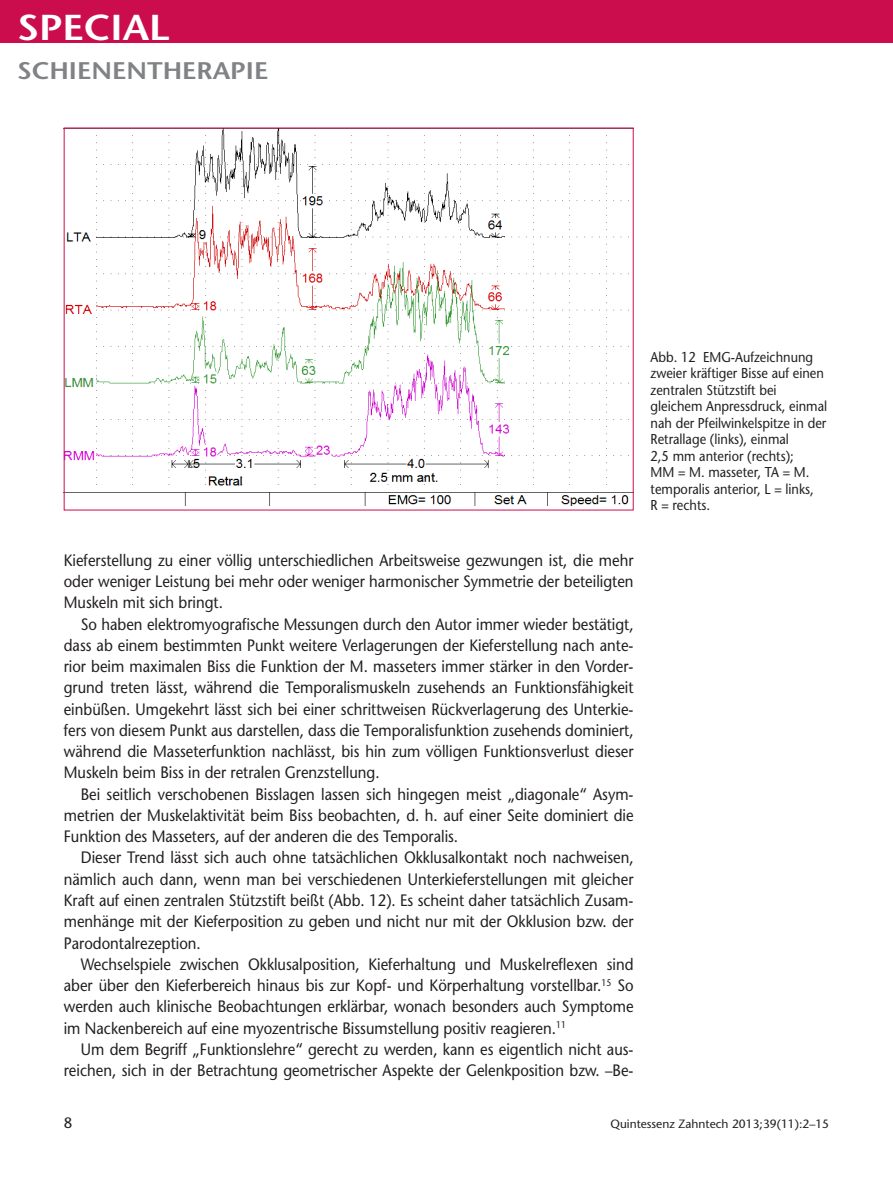
<style>
.page{position:relative;width:893px;height:1191px;background:#fff}
.page>*{position:absolute;margin:0;border:0;box-sizing:border-box;transform-origin:0 0}
.t1{font:600 36px "Stone Sans Std";color:#fff;scale:1.1 1}
.t2{font:600 24px "Stone Sans Std";color:#808285;scale:1.1 1}
.t3{font:500 16.5px/21.3px "Stone Sans Std";color:#231f20;text-align:justify;scale:.9 1}
.t4{font:500 15px "Stone Sans Std";color:#231f20}
.t5{font:500 14.25px/16.5px "Stone Sans Std";color:#231f20;scale:.9 1}
.t6{font:500 12px "Stone Sans Std";color:#231f20}
</style>
<div class="page">
<div style="left:0;top:0;width:893px;height:43px;background:#cc0d4d"></div>
<img style="left:66px;top:130px;width:566px;height:375px">
<h1 class="t1" style="left:17px;top:6px;width:140px">SPECIAL</h1>
<h2 class="t2" style="left:17px;top:56px;width:230px">SCHIENENTHERAPIE</h2>
<p class="t5" style="left:651px;top:349px;width:198px">Abb. 12 EMG-Aufzeichnung zweier kräftiger Bisse auf einen zentralen Stützstift bei gleichem Anpressdruck, einmal nah der Pfeilwinkelspitze in der<br>Retrallage (links), einmal<br>2,5 mm anterior (rechts);<br>MM = M. masseter, TA = M. temporalis anterior, L = links,<br>R = rechts.</p>
<p class="t3" style="left:64px;top:549px;width:635px">Kieferstellung zu einer völlig unterschiedlichen Arbeitsweise gezwungen ist, die mehr oder weniger Leistung bei mehr oder weniger harmonischer Symmetrie der beteiligten Muskeln mit sich bringt.</p>
<p class="t3" style="left:64px;top:613px;width:635px;text-indent:17px">So haben elektromyografische Messungen durch den Autor immer wieder bestätigt, dass ab einem bestimmten Punkt weitere Verlagerungen der Kieferstellung nach ante&shy;rior beim maximalen Biss die Funktion der M. masseters immer stärker in den Vorder&shy;grund treten lässt, während die Temporalismuskeln zusehends an Funktionsfähigkeit einbüßen. Umgekehrt lässt sich bei einer schrittweisen Rückverlagerung des Unterkie&shy;fers von diesem Punkt aus darstellen, dass die Temporalisfunktion zusehends dominiert, während die Masseterfunktion nachlässt, bis hin zum völligen Funktionsverlust dieser Muskeln beim Biss in der retralen Grenzstellung.</p>
<p class="t3" style="left:64px;top:783px;width:635px;text-indent:17px">Bei seitlich verschobenen Bisslagen lassen sich hingegen meist „diagonale“ Asym&shy;metrien der Muskelaktivität beim Biss beobachten, d. h. auf einer Seite dominiert die Funktion des Masseters, auf der anderen die des Temporalis.</p>
<p class="t3" style="left:64px;top:847px;width:635px;text-indent:17px">Dieser Trend lässt sich auch ohne tatsächlichen Okklusalkontakt noch nachweisen, nämlich auch dann, wenn man bei verschiedenen Unterkieferstellungen mit gleicher Kraft auf einen zentralen Stützstift beißt (Abb. 12). Es scheint daher tatsächlich Zusam&shy;menhänge mit der Kieferposition zu geben und nicht nur mit der Okklusion bzw. der Parodontalrezeption.</p>
<p class="t3" style="left:64px;top:953px;width:635px;text-indent:17px">Wechselspiele zwischen Okklusalposition, Kieferhaltung und Muskelreflexen sind aber über den Kieferbereich hinaus bis zur Kopf- und Körperhaltung vorstellbar.<sup>15</sup> So werden auch klinische Beobachtungen erklärbar, wonach besonders auch Symptome im Nackenbereich auf eine myozentrische Bissumstellung positiv reagieren.<sup>11</sup></p>
<p class="t3" style="left:64px;top:1038px;width:635px;text-align:right">Um dem Begriff „Funktionslehre“ gerecht zu werden, kann es eigentlich nicht aus&shy;reichen, sich in der Betrachtung geometrischer Aspekte der Gelenkposition bzw. –Be-</p>
<p class="t4" style="left:64px;top:1113px;width:10px">8</p>
<p class="t6" style="left:610px;top:1116px;width:220px">Quintessenz Zahntech 2013;39(11):2–15</p>
</div>
